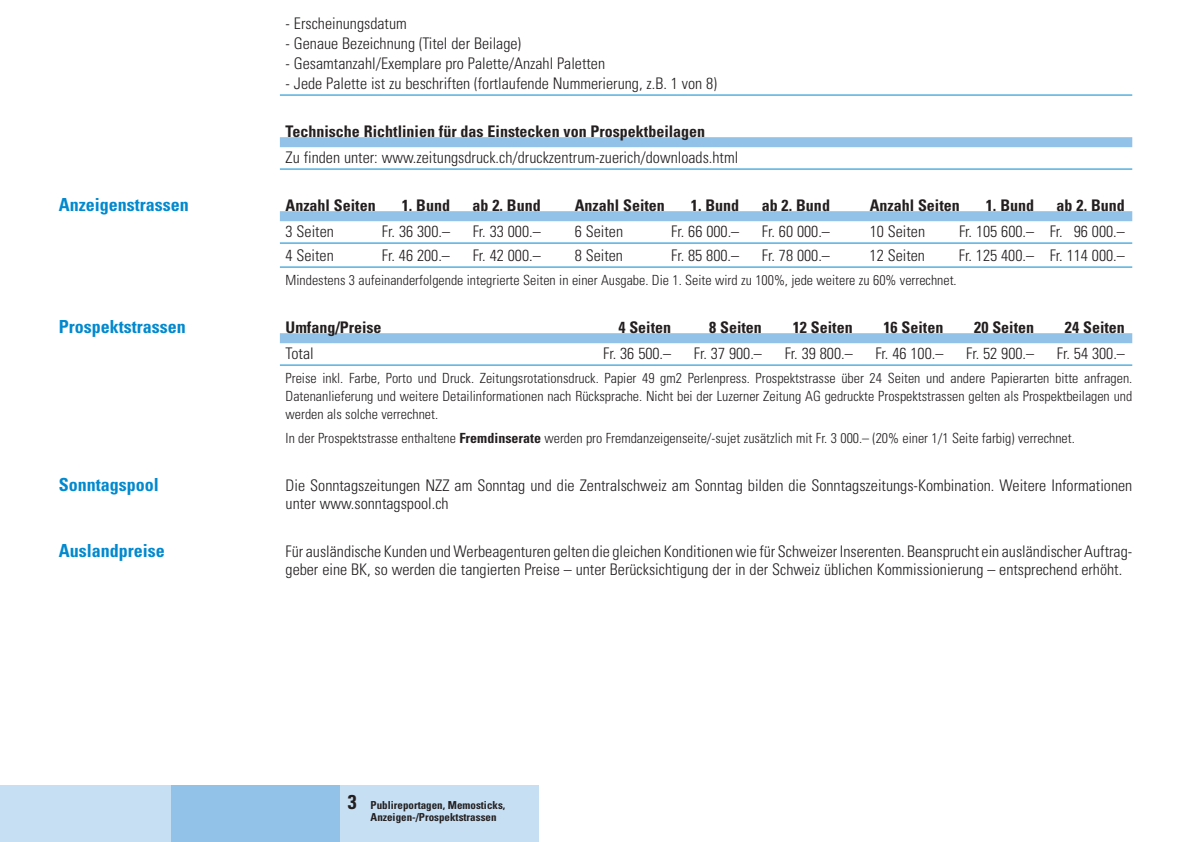
<style>
.page{position:relative;width:1191px;height:842px;background:#fff}
.page>*{position:absolute;margin:0;border:0;box-sizing:border-box;transform-origin:0 0}
.t1{font:700 condensed 18px "Univers LT Std";color:#0089cf}
.t2{font:300 condensed 16px/18px "Univers LT Std";color:#231f20}
.t3{font:700 condensed 16px "Univers LT Std";color:#231f20}
.t4{font:300 condensed 14px/18px "Univers LT Std";color:#231f20;text-align:justify}
.t5{font:700 condensed 11px/12px "Univers LT Std";color:#231f20}
.s1{color:#fff}
.s2{font-weight:700}
.s3{font-size:20px}
</style>
<div class="page">
<hr style="left:280px;top:95px;width:852px;height:1px;background:#0089cf">
<div style="left:280px;top:137px;width:852px;height:10px;background:#93c2e8"></div>
<hr style="left:280px;top:169px;width:852px;height:1px;background:#0089cf">
<div style="left:280px;top:211px;width:852px;height:10px;background:#93c2e8"></div>
<hr style="left:280px;top:243px;width:852px;height:1px;background:#0089cf">
<hr style="left:280px;top:267px;width:852px;height:1px;background:#0089cf">
<div style="left:280px;top:333px;width:852px;height:10px;background:#93c2e8"></div>
<hr style="left:280px;top:365px;width:852px;height:1px;background:#0089cf">
<div style="left:170px;top:785px;width:170px;height:57px;background:#93c2e8"></div>
<div style="left:0;top:785px;width:170px;height:57px;background:#c7dff2"></div>
<div style="left:340px;top:785px;width:199px;height:57px;background:#c7dff2"></div>
<p class="t2" style="left:285px;top:15px;width:123px">- Erscheinungsdatum</p>
<p class="t2" style="left:285px;top:35px;width:237px">- Genaue Bezeichnung (Titel der Beilage)</p>
<p class="t2" style="left:285px;top:55px;width:321px">- Gesamtanzahl/Exemplare pro Palette/Anzahl Paletten</p>
<p class="t2" style="left:285px;top:75px;width:433px">- Jede Palette ist zu beschriften (fortlaufende Nummerierung, z.B. 1 von 8)</p>
<p class="t3" style="left:285px;top:122px;width:421px">Technische Richtlinien für das Einstecken von Prospektbeilagen</p>
<p class="t2" style="left:285px;top:149px;width:454px">Zu finden unter: www.zeitungsdruck.ch/druckzentrum-zuerich/downloads.html</p>
<p class="t1" style="left:59px;top:194px;width:131px">Anzeigenstrassen</p>
<p class="t3" style="left:285px;top:196px;width:92px">Anzahl Seiten</p>
<p class="t3" style="left:402px;top:196px;width:50px">1. Bund</p>
<p class="t3" style="left:472px;top:196px;width:70px">ab 2. Bund</p>
<p class="t3" style="left:575px;top:196px;width:92px">Anzahl Seiten</p>
<p class="t3" style="left:691px;top:196px;width:50px">1. Bund</p>
<p class="t3" style="left:761px;top:196px;width:70px">ab 2. Bund</p>
<p class="t3" style="left:869px;top:196px;width:92px">Anzahl Seiten</p>
<p class="t3" style="left:985px;top:196px;width:50px">1. Bund</p>
<p class="t3" style="left:1056px;top:196px;width:70px">ab 2. Bund</p>
<p class="t2" style="left:285px;top:223px;width:50px">3 Seiten</p>
<p class="t2" style="left:382px;top:223px;width:69px">Fr. 36 300.–</p>
<p class="t2" style="left:473px;top:223px;width:69px">Fr. 33 000.–</p>
<p class="t2" style="left:575px;top:223px;width:50px">6 Seiten</p>
<p class="t2" style="left:671px;top:223px;width:69px">Fr. 66 000.–</p>
<p class="t2" style="left:762px;top:223px;width:69px">Fr. 60 000.–</p>
<p class="t2" style="left:869px;top:223px;width:57px">10 Seiten</p>
<p class="t2" style="left:959px;top:223px;width:167px">Fr. 105 600.– Fr. <span class="s1">0</span>96 000.–</p>
<p class="t2" style="left:285px;top:247px;width:50px">4 Seiten</p>
<p class="t2" style="left:382px;top:247px;width:69px">Fr. 46 200.–</p>
<p class="t2" style="left:473px;top:247px;width:69px">Fr. 42 000.–</p>
<p class="t2" style="left:575px;top:247px;width:50px">8 Seiten</p>
<p class="t2" style="left:671px;top:247px;width:69px">Fr. 85 800.–</p>
<p class="t2" style="left:762px;top:247px;width:69px">Fr. 78 000.–</p>
<p class="t2" style="left:869px;top:247px;width:57px">12 Seiten</p>
<p class="t2" style="left:959px;top:247px;width:167px">Fr. 125 400.– Fr. 114 000.–</p>
<p class="t4" style="left:285px;top:271px;width:672px">Mindestens 3 aufeinanderfolgende integrierte Seiten in einer Ausgabe. Die 1. Seite wird zu 100%, jede weitere zu 60% verrechnet.</p>
<p class="t1" style="left:59px;top:316px;width:128px">Prospektstrassen</p>
<p class="t3" style="left:285px;top:318px;width:97px">Umfang/Preise</p>
<p class="t3" style="left:618px;top:318px;width:54px">4 Seiten</p>
<p class="t3" style="left:709px;top:318px;width:54px">8 Seiten</p>
<p class="t3" style="left:792px;top:318px;width:61px">12 Seiten</p>
<p class="t3" style="left:883px;top:318px;width:61px">16 Seiten</p>
<p class="t3" style="left:974px;top:318px;width:61px">20 Seiten</p>
<p class="t3" style="left:1065px;top:318px;width:61px">24 Seiten</p>
<p class="t2" style="left:285px;top:345px;width:30px">Total</p>
<p class="t2" style="left:603px;top:345px;width:69px">Fr. 36 500.–</p>
<p class="t2" style="left:694px;top:345px;width:69px">Fr. 37 900.–</p>
<p class="t2" style="left:784px;top:345px;width:69px">Fr. 39 800.–</p>
<p class="t2" style="left:875px;top:345px;width:69px">Fr. 46 100.–</p>
<p class="t2" style="left:966px;top:345px;width:69px">Fr. 52 900.–</p>
<p class="t2" style="left:1056px;top:345px;width:69px">Fr. 54 300.–</p>
<p class="t4" style="left:285px;top:369px;width:848px">Preise inkl. Farbe, Porto und Druck. Zeitungsrotationsdruck. Papier 49 gm2 Perlenpress. Prospektstrasse über 24 Seiten und andere Papierarten bitte anfragen.<br>Datenanlieferung und weitere Detailinformationen nach Rücksprache. Nicht bei der Luzerner Zeitung AG gedruckte Prospektstrassen gelten als Prospektbeilagen und werden als solche verrechnet.</p>
<p class="t4" style="left:285px;top:429px;width:790px">In der Prospektstrasse enthaltene <span class="s2">Fremdinserate</span> werden pro Fremdanzeigenseite/-sujet zusätzlich mit Fr. 3 000.– (20% einer 1/1 Seite farbig) verrechnet.</p>
<p class="t1" style="left:59px;top:474px;width:102px">Sonntagspool</p>
<p class="t2" style="left:285px;top:477px;width:848px">Die Sonntagszeitungen NZZ am Sonntag und die Zentralschweiz am Sonntag bilden die Sonntagszeitungs-Kombination. Weitere Informationen unter www.sonntagspool.ch</p>
<p class="t1" style="left:59px;top:540px;width:107px">Auslandpreise</p>
<p class="t2" style="left:285px;top:543px;width:848px">Für ausländische Kunden und Werbeagenturen gelten die gleichen Konditionen wie für Schweizer Inserenten. Beansprucht ein ausländischer Auftrag&shy;geber eine BK, so werden die tangierten Preise – unter Berücksichtigung der in der Schweiz üblichen Kommissionierung – entsprechend erhöht.</p>
<p class="t5" style="left:371px;top:799px;width:136px;text-indent:-23px"><span class="s3">3</span> Publireportagen, Memosticks,<br>Anzeigen-/Prospektstrassen</p>
</div>
